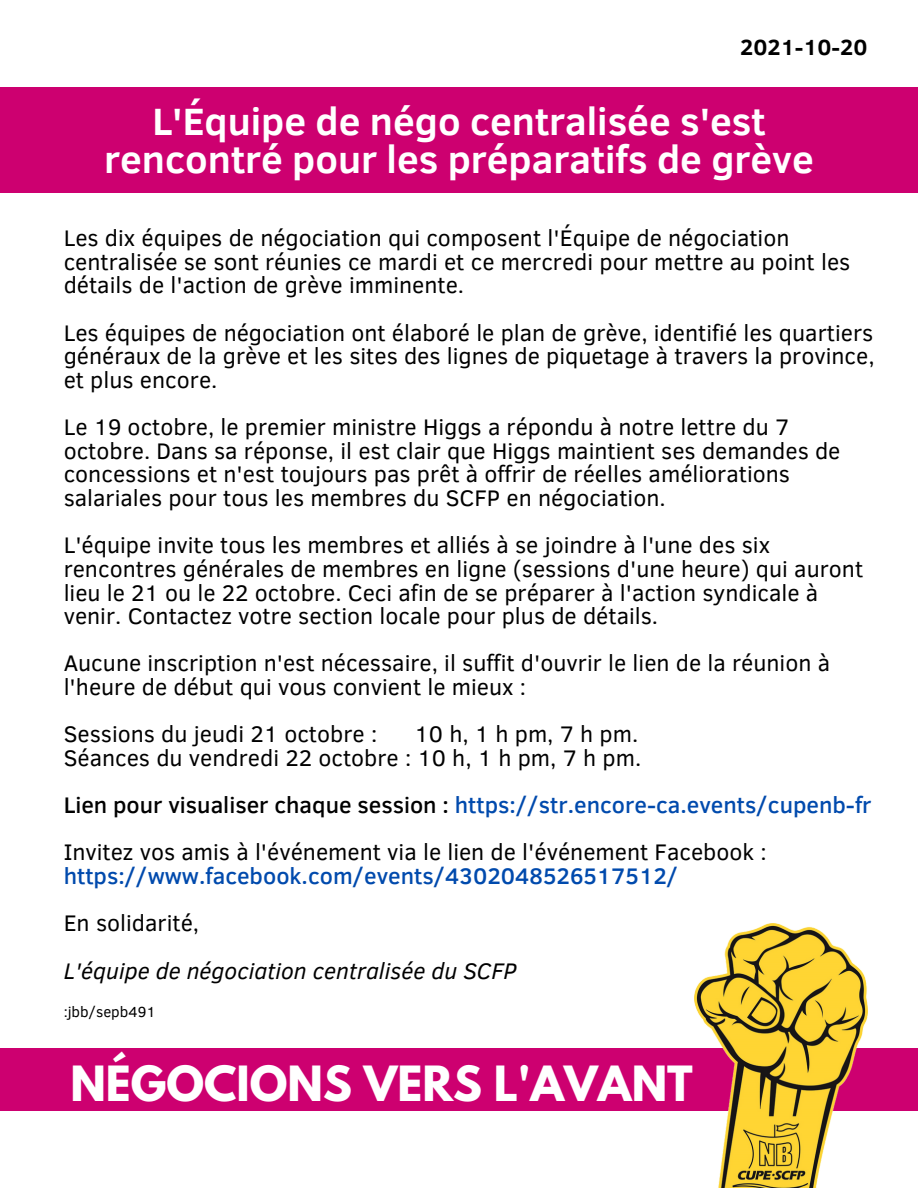
<style>
.page{position:relative;width:918px;height:1188px;background:#fff}
.page>*{position:absolute;margin:0;border:0;box-sizing:border-box;transform-origin:0 0}
.t1{font:700 43.05px "League Spartan";color:#fff}
.t2{font:700 39px/38.2px "Clear Sans";color:#fff;text-align:center}
.t3{font:23.1px/23.7px "Clear Sans";color:#000}
.t4{font:500 23.1px "Clear Sans";color:#004aad}
.t5{font:italic 23.1px "Clear Sans";color:#000}
.t6{font:23.1px "Clear Sans";letter-spacing:.27em;color:#000}
.t7{font:700 22.5px "Clear Sans";color:#000}
.t8{font:15px "Clear Sans";color:#000}
.s1{color:#000}
.s2{font-weight:500;color:#004aad}
</style>
<div class="page">
<div style="left:0;top:1048px;width:918px;height:63px;background:#cd0070"></div>
<img style="left:694px;top:924px;width:174px;height:264px">
<div style="left:0;top:87px;width:918px;height:106px;background:#cd0070"></div>
<p class="t7" style="left:740px;top:31px;width:129px">2021-10-20</p>
<p class="t2" style="left:104px;top:100px;width:711px">L'Équipe de négo centralisée s'est rencontré pour les préparatifs de grève</p>
<p class="t3" style="left:64px;top:225px;width:788px">Les dix équipes de négociation qui composent l'Équipe de négociation centralisée se sont réunies ce mardi et ce mercredi pour mettre au point les détails de l'action de grève imminente.</p>
<p class="t3" style="left:64px;top:320px;width:813px;text-align:justify">Les équipes de négociation ont élaboré le plan de grève, identifié les quartiers généraux de la grève et les sites des lignes de piquetage à travers la province, et plus encore.</p>
<p class="t3" style="left:64px;top:414px;width:778px">Le 19 octobre, le premier ministre Higgs a répondu à notre lettre du 7 octobre. Dans sa réponse, il est clair que Higgs maintient ses demandes de concessions et n'est toujours pas prêt à offrir de réelles améliorations salariales pour tous les membres du SCFP en négociation.</p>
<p class="t3" style="left:64px;top:532px;width:801px">L'équipe invite tous les membres et alliés à se joindre à l'une des six rencontres générales de membres en ligne (sessions d'une heure) qui auront lieu le 21 ou le 22 octobre. Ceci afin de se préparer à l'action syndicale à venir. Contactez votre section locale pour plus de détails.</p>
<p class="t3" style="left:64px;top:650px;width:768px">Aucune inscription n'est nécessaire, il suffit d'ouvrir le lien de la réunion à l'heure de début qui vous convient le mieux :</p>
<p class="t3" style="left:64px;top:721px;width:315px">Sessions du jeudi 21 octobre :</p>
<p class="t6" style="left:415px;top:717px;width:225px">10h,1hpm,7hpm.</p>
<p class="t3" style="left:64px;top:745px;width:579px">Séances du vendredi 22 octobre : 10 h, 1 h pm, 7 h pm.</p>
<p class="t4" style="left:64px;top:788px;width:809px"><span class="s1">Lien pour visualiser chaque session :</span> https://str.encore-ca.events/cupenb-fr</p>
<p class="t3" style="left:64px;top:839px;width:705px">Invitez vos amis à l'événement via le lien de l'événement Facebook : <span class="s2">https://www.facebook.com/events/4302048526517512/</span></p>
<p class="t3" style="left:64px;top:910px;width:137px">En solidarité,</p>
<p class="t5" style="left:64px;top:954px;width:454px">L'équipe de négociation centralisée du SCFP</p>
<p class="t8" style="left:64px;top:1001px;width:94px">:jbb/sepb491</p>
<p class="t1" style="left:70px;top:1062px;width:624px">NÉGOCIONS VERS L'AVANT</p>
</div>
